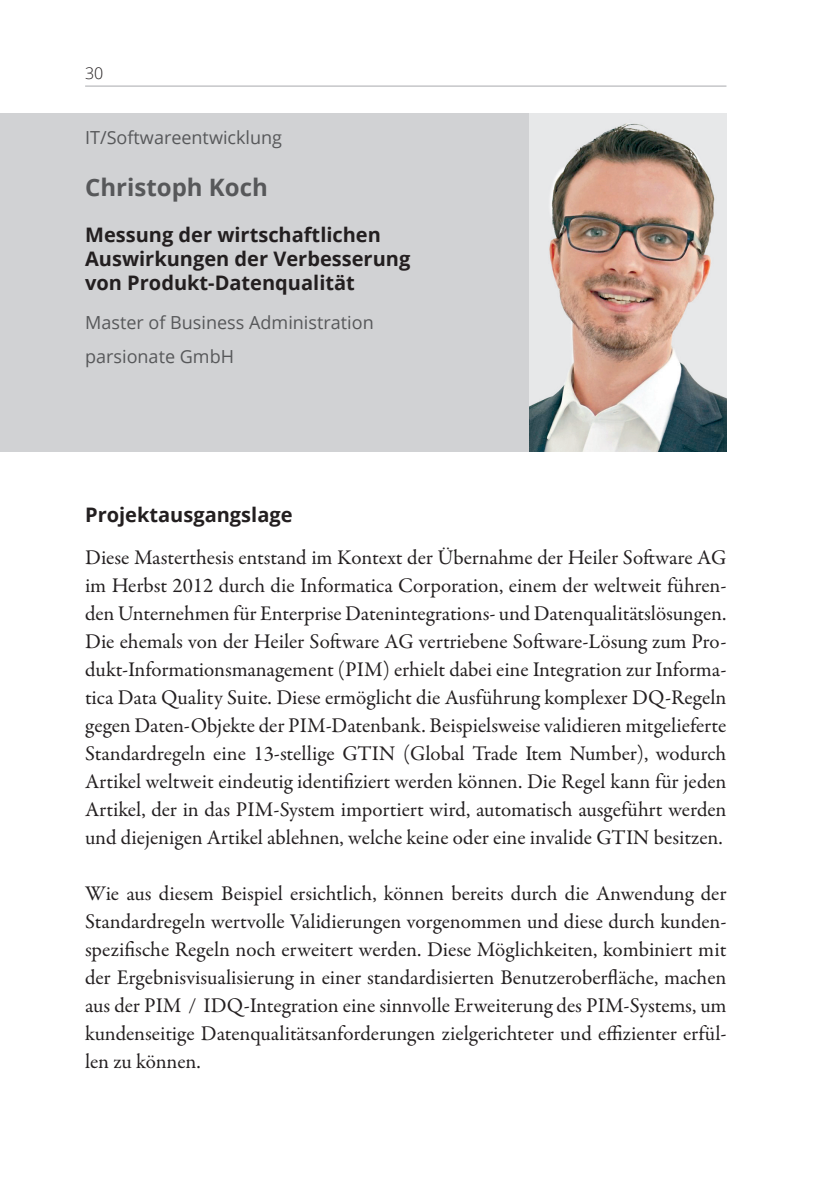
<style>
.page{position:relative;width:840px;height:1191px;background:#fff}
.page>*{position:absolute;margin:0;border:0;box-sizing:border-box;transform-origin:0 0}
.t1{font:700 24px "Open Sans";color:#57585a}
.t2{font:21px/28px "Garamond Premr Pro";color:#231f20;text-align:justify}
.t3{font:700 20px/24px "Open Sans";color:#231f20}
.t4{font:18px/33.4px "Open Sans";color:#57585a}
.t5{font:300 16px "Open Sans";color:#231f20}
</style>
<div class="page">
<hr style="left:85px;top:86px;width:641px;height:1px;background:#a8a9ad">
<div style="left:0;top:113px;width:532px;height:339px;background:#d1d2d4"></div>
<img style="left:529px;top:113px;width:197px;height:339px">
<p class="t5" style="left:85px;top:62px;width:20px">30</p>
<p class="t4" style="left:85px;top:120px;width:198px">IT/Softwareentwicklung</p>
<p class="t1" style="left:85px;top:170px;width:184px">Christoph Koch</p>
<p class="t3" style="left:85px;top:223px;width:326px">Messung der wirtschaftlichen<br>Auswirkungen der Verbesserung von Produkt-Datenqualität</p>
<p class="t4" style="left:85px;top:306px;width:290px">Master of Business Administration parsionate GmbH</p>
<p class="t3" style="left:85px;top:502px;width:209px">Projektausgangslage</p>
<p class="t2" style="left:85px;top:544px;width:642px">Diese Masterthesis entstand im Kontext der Übernahme der Heiler Software AG im Herbst 2012 durch die Informatica Corporation, einem der weltweit führen&shy;den Unternehmen für Enterprise Datenintegrations- und Datenqualitätslösungen.<br>Die ehemals von der Heiler Software AG vertriebene Software-Lösung zum Pro&shy;dukt-Informationsmanagement (PIM) erhielt dabei eine Integration zur Informa&shy;tica Data Quality Suite. Diese ermöglicht die Ausführung komplexer DQ-Regeln gegen Daten-Objekte der PIM-Datenbank. Beispielsweise validieren mitgelieferte Standardregeln eine 13-stellige GTIN (Global Trade Item Number), wodurch Artikel weltweit eindeutig identifiziert werden können. Die Regel kann für jeden Artikel, der in das PIM-System importiert wird, automatisch ausgeführt werden und diejenigen Artikel ablehnen, welche keine oder eine invalide GTIN besitzen.</p>
<p class="t2" style="left:85px;top:880px;width:642px">Wie aus diesem Beispiel ersichtlich, können bereits durch die Anwendung der Standardregeln wertvolle Validierungen vorgenommen und diese durch kunden&shy;spezifische Regeln noch erweitert werden. Diese Möglichkeiten, kombiniert mit der Ergebnisvisualisierung in einer standardisierten Benutzeroberfläche, machen aus der PIM / IDQ-Integration eine sinnvolle Erweiterung des PIM-Systems, um kundenseitige Datenqualitätsanforderungen zielgerichteter und effizienter erfül&shy;len zu können.</p>
</div>
